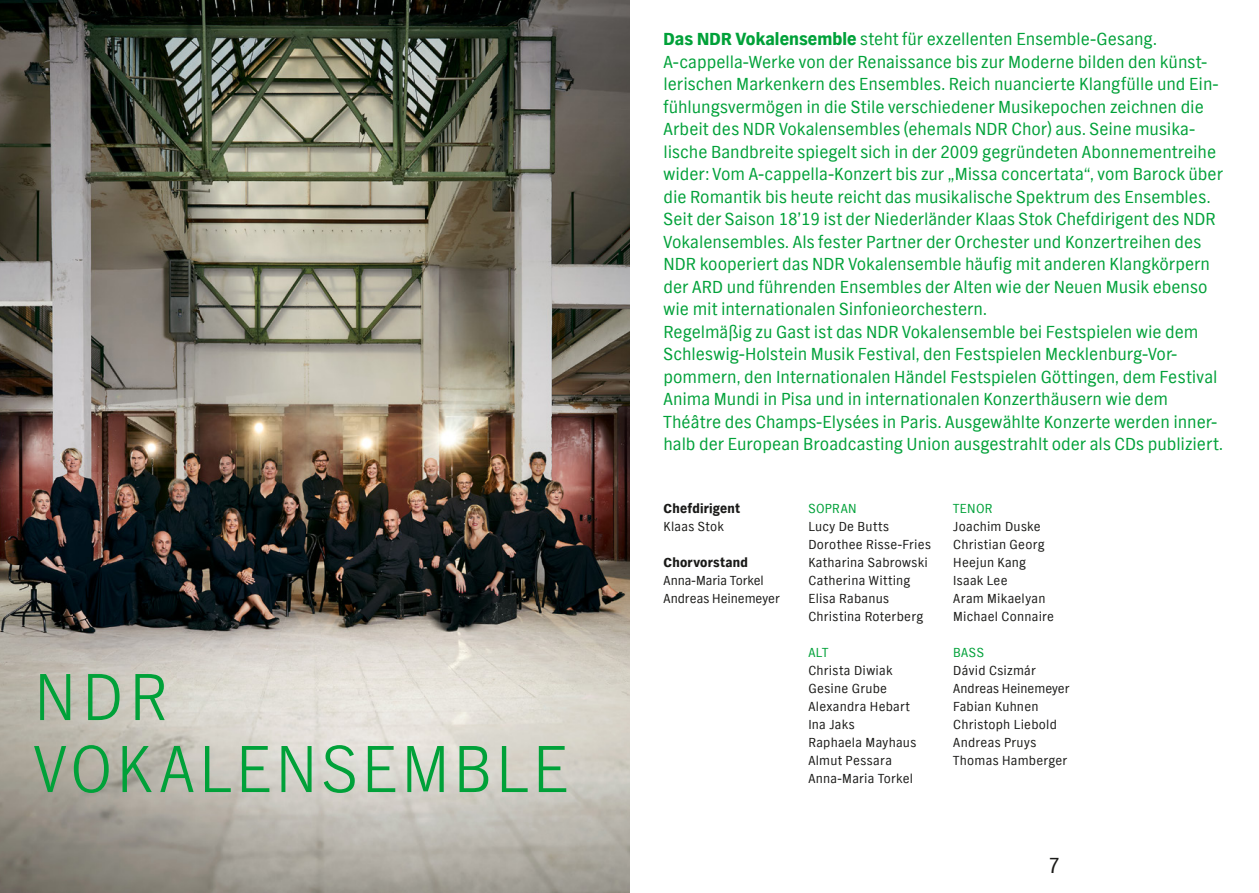
<style>
.page{position:relative;width:1259px;height:893px;background:#fff}
.page>*{position:absolute;margin:0;border:0;box-sizing:border-box;transform-origin:0 0}
.t1{font:300 69px/72px "NDR Sans";letter-spacing:.055em;color:#00a139}
.t2{font:22.5px "NDR Sans";color:#1a1a18}
.t3{font:18px/22.5px "NDR Sans";color:#00a139}
.t4{font:13.5px/18px "NDR Sans";letter-spacing:.02em;color:#1a1a18}
.t5{font:13.5px/18px "NDR Sans";color:#1a1a18}
.t6{font:900 13.5px "NDR Sans";letter-spacing:.02em;color:#1a1a18}
.t7{font:13.5px "NDR Sans";letter-spacing:.03em;color:#00a139}
.s1{font-weight:900}
</style>
<div class="page">
<img style="left:0;top:0;width:629px;height:893px">
<h1 class="t1" style="left:34px;top:660px;width:536px">NDR<br>VOKALENSEMBLE</h1>
<p class="t3" style="left:663px;top:27px;width:561px"><span class="s1">Das NDR Vokalensemble</span> steht für exzellenten Ensemble-Gesang.<br>A-cappella-Werke von der Renaissance bis zur Moderne bilden den künst&shy;lerischen Markenkern des Ensembles. Reich nuancierte Klangfülle und Ein&shy;fühlungsvermögen in die Stile verschiedener Musikepochen zeichnen die Arbeit des NDR Vokalensembles (ehemals NDR Chor) aus. Seine musika&shy;lische Bandbreite spiegelt sich in der 2009 gegründeten Abonnementreihe wider: Vom A-cappella-Konzert bis zur „Missa concertata“, vom Barock über die Romantik bis heute reicht das musikalische Spektrum des Ensembles.<br>Seit der Saison 18’19 ist der Niederländer Klaas Stok Chefdirigent des NDR Vokalensembles. Als fester Partner der Orchester und Konzertreihen des NDR kooperiert das NDR Vokalensemble häufig mit anderen Klangkörpern der ARD und führenden Ensembles der Alten wie der Neuen Musik ebenso wie mit internationalen Sinfonieorchestern.<br>Regelmäßig zu Gast ist das NDR Vokalensemble bei Festspielen wie dem Schleswig-Holstein Musik Festival, den Festspielen Mecklenburg-Vor&shy;pommern, den Internationalen Händel Festspielen Göttingen, dem Festival Anima Mundi in Pisa und in internationalen Konzerthäusern wie dem Théâtre des Champs-Elysées in Paris. Ausgewählte Konzerte werden inner&shy;halb der European Broadcasting Union ausgestrahlt oder als CDs publiziert.</p>
<p class="t6" style="left:663px;top:500px;width:78px">Chefdirigent</p>
<p class="t4" style="left:663px;top:517px;width:62px">Klaas Stok</p>
<p class="t6" style="left:663px;top:554px;width:86px">Chorvorstand</p>
<p class="t5" style="left:663px;top:571px;width:118px">Anna-Maria Torkel<br>Andreas Heinemeyer</p>
<p class="t7" style="left:808px;top:500px;width:50px">SOPRAN</p>
<p class="t4" style="left:808px;top:517px;width:124px">Lucy De Butts<br>Dorothee Risse-Fries<br>Katharina Sabrowski<br>Catherina Witting<br>Elisa Rabanus<br>Christina Roterberg</p>
<p class="t7" style="left:808px;top:644px;width:21px">ALT</p>
<p class="t4" style="left:808px;top:661px;width:109px">Christa Diwiak<br>Gesine Grube<br>Alexandra Hebart<br>Ina Jaks<br>Raphaela Mayhaus<br>Almut Pessara<br>Anna-Maria Torkel</p>
<p class="t7" style="left:953px;top:500px;width:41px">TENOR</p>
<p class="t4" style="left:953px;top:517px;width:102px">Joachim Duske<br>Christian Georg<br>Heejun Kang<br>Isaak Lee<br>Aram Mikaelyan<br>Michael Connaire</p>
<p class="t7" style="left:953px;top:643px;width:32px">BASS</p>
<p class="t4" style="left:953px;top:661px;width:118px">Dávid Csizmár<br>Andreas Heinemeyer<br>Fabian Kuhnen<br>Christoph Liebold<br>Andreas Pruys<br>Thomas Hamberger</p>
<p class="t2" style="left:1047px;top:851px;width:13px">7</p>
</div>
